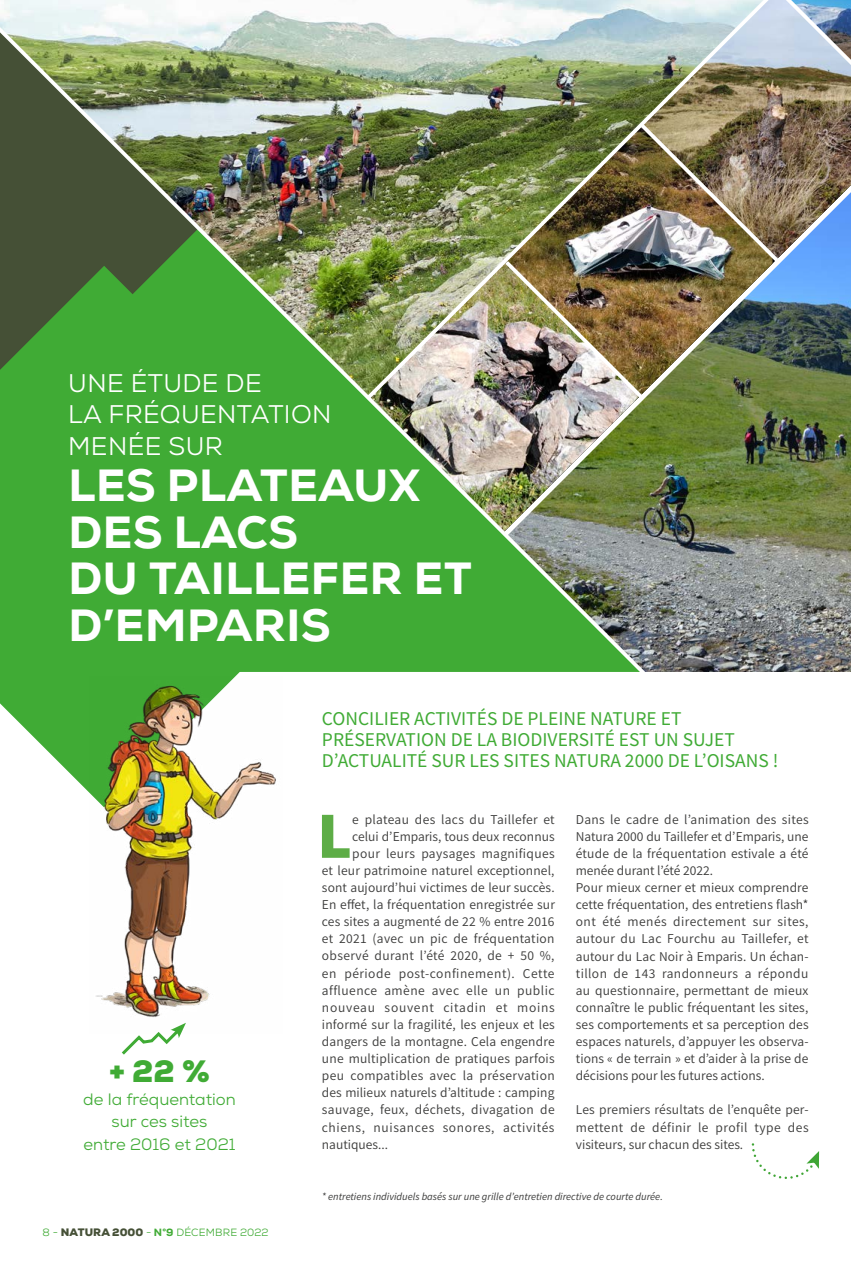
<style>
.page{position:relative;width:851px;height:1263px;background:#fff}
.page>*{position:absolute;margin:0;border:0;box-sizing:border-box;transform-origin:0 0}
.t1{font:900 66.15px "Source Sans Pro";color:#5dad46}
.t2{font:800 45px/46.5px "Nexa";letter-spacing:.015em;color:#fff}
.t3{font:900 30px "Nexa";color:#40ab35}
.t4{font:25.5px/31.5px "Nexa";letter-spacing:.015em;color:#fff}
.t5{font:19.5px/21px "Source Sans Pro";color:#40ab35}
.t6{font:16.5px/22.5px "Nexa";color:#40ab35;text-align:center}
.t7{font:13.5px/17.1px "Source Sans Variable";letter-spacing:.01em;color:#3c3c3b}
.t8{font:13.5px "Source Sans Variable";letter-spacing:.03em;color:#3c3c3b}
.t9{font:13.5px "Source Sans Variable";letter-spacing:.045em;color:#3c3c3b}
.t10{font:13.5px "Source Sans Variable";letter-spacing:.04em;color:#3c3c3b}
.t11{font:13.5px "Source Sans Variable";letter-spacing:.035em;color:#3c3c3b}
.t12{font:13.5px "Source Sans Variable";letter-spacing:.055em;color:#3c3c3b}
.t13{font:italic 10.5px "Source Sans Pro";color:#3c3c3b}
.t14{font:10.5px "Nexa";letter-spacing:.015em;color:#40ab35}
.s1{font-weight:900;color:#455036}
.s2{font-weight:800}
</style>
<div class="page">
<svg style="left:122px;top:1034px;width:59px;height:21px"></svg>
<svg style="left:0;top:696px;width:90px;height:98px;fill:#40ab35"></svg>
<img style="left:666px;top:540px;width:184px;height:132px">
<img style="left:0;top:10px;width:666px;height:686px">
<img style="left:500px;top:403px;width:350px;height:137px">
<img style="left:809px;top:0;width:41px;height:403px">
<img style="left:90px;top:677px;width:192px;height:357px">
<img style="left:363px;top:0;width:446px;height:403px">
<svg style="left:751px;top:1143px;width:68px;height:36px"></svg>
<h3 class="t4" style="left:68px;top:367px;width:265px">UNE ÉTUDE DE<br>LA FRÉQUENTATION<br>MENÉE SUR</h3>
<h2 class="t2" style="left:68px;top:462px;width:405px">LES PLATEAUX<br>DES LACS<br>DU TAILLEFER ET<br>D’EMPARIS</h2>
<h3 class="t3" style="left:109px;top:1051px;width:102px">+ 22 %</h3>
<p class="t6" style="left:83px;top:1088px;width:154px">de la fréquentation sur ces sites<br>entre 2016 et 2021</p>
<p class="t14" style="left:43px;top:1226px;width:227px">8 - <span class="s1">NATURA 2000</span> - <span class="s2">N°9</span> DÉCEMBRE 2022</p>
<h3 class="t5" style="left:322px;top:708px;width:458px">CONCILIER ACTIVITÉS DE PLEINE NATURE ET<br>PRÉSERVATION DE LA BIODIVERSITÉ EST UN SUJET<br>D’ACTUALITÉ SUR LES SITES NATURA 2000 DE L’OISANS !</h3>
<h1 class="t1" style="left:317px;top:790px;width:37px">L</h1>
<p class="t7" style="left:352px;top:811px;width:204px">e plateau des lacs du Taillefer et</p>
<p class="t7" style="left:352px;top:828px;width:204px">celui d’Emparis, tous deux reconnus</p>
<p class="t8" style="left:352px;top:845px;width:204px">pour leurs paysages magnifiques</p>
<p class="t7" style="left:322px;top:862px;width:234px">et leur patrimoine naturel exceptionnel,</p>
<p class="t7" style="left:322px;top:879px;width:234px">sont aujourd’hui victimes de leur succès.</p>
<p class="t7" style="left:322px;top:896px;width:234px">En effet, la fréquentation enregistrée sur</p>
<p class="t7" style="left:322px;top:913px;width:234px">ces sites a augmenté de 22 % entre 2016</p>
<p class="t7" style="left:322px;top:930px;width:234px">et 2021 (avec un pic de fréquentation</p>
<p class="t7" style="left:322px;top:947px;width:234px">observé durant l’été 2020, de + 50 %,</p>
<p class="t10" style="left:322px;top:965px;width:234px">en période post-confinement). Cette</p>
<p class="t11" style="left:322px;top:982px;width:234px">affluence amène avec elle un public</p>
<p class="t12" style="left:322px;top:999px;width:234px">nouveau souvent citadin et moins</p>
<p class="t7" style="left:322px;top:1016px;width:234px">informé sur la fragilité, les enjeux et les</p>
<p class="t7" style="left:322px;top:1033px;width:234px">dangers de la montagne. Cela engendre</p>
<p class="t7" style="left:322px;top:1050px;width:234px">une multiplication de pratiques parfois</p>
<p class="t8" style="left:322px;top:1067px;width:234px">peu compatibles avec la préservation</p>
<p class="t7" style="left:322px;top:1084px;width:234px">des milieux naturels d’altitude : camping</p>
<p class="t8" style="left:322px;top:1102px;width:234px">sauvage, feux, déchets, divagation de</p>
<p class="t9" style="left:322px;top:1119px;width:234px">chiens, nuisances sonores, activités</p>
<p class="t7" style="left:322px;top:1136px;width:68px">nautiques...</p>
<p class="t7" style="left:575px;top:811px;width:234px">Dans le cadre de l’animation des sites Natura 2000 du Taillefer et d’Emparis, une étude de la fréquentation estivale a été menée durant l’été 2022.<br>Pour mieux cerner et mieux comprendre cette fréquentation, des entretiens flash* ont été menés directement sur sites, autour du Lac Fourchu au Taillefer, et autour du Lac Noir à Emparis. Un échan&shy;tillon de 143 randonneurs a répondu au questionnaire, permettant de mieux connaître le public fréquentant les sites, ses comportements et sa perception des espaces naturels, d’appuyer les observa&shy;tions « de terrain » et d’aider à la prise de décisions pour les futures actions.</p>
<p class="t7" style="left:575px;top:1101px;width:234px;text-align:justify">Les premiers résultats de l’enquête per&shy;mettent de définir le profil type des visiteurs, sur chacun des sites.</p>
<p class="t13" style="left:322px;top:1190px;width:342px">* entretiens individuels basés sur une grille d’entretien directive de courte durée.</p>
</div>
